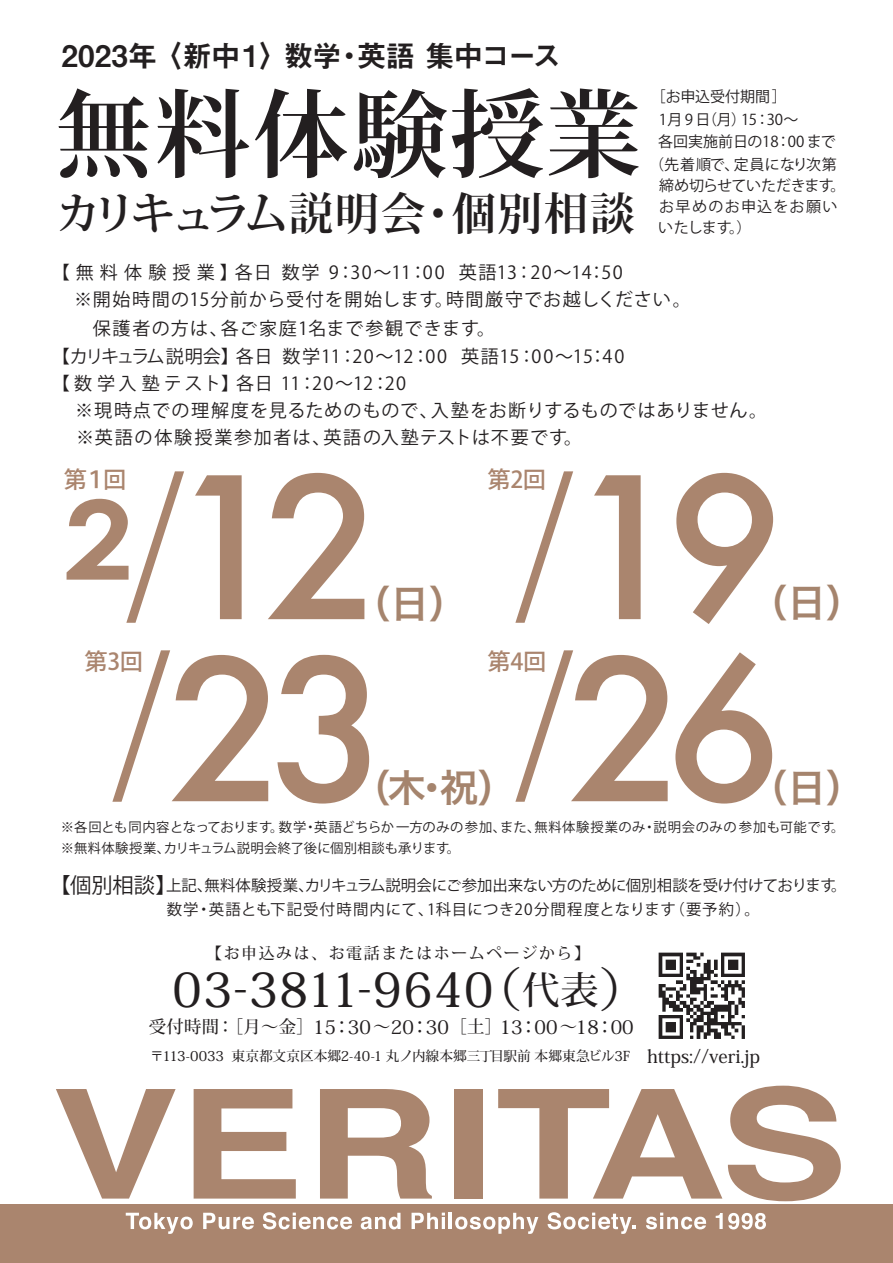
<style>
.page{position:relative;width:893px;height:1263px;background:#fff}
.page>*{position:absolute;margin:0;border:0;box-sizing:border-box;transform-origin:0 0}
.t1{font:500 190.8px "Futura";letter-spacing:-.1em;color:#aa856e}
.t2{font:700 95.25px "Koz Min Pro";letter-spacing:.03em;color:#231f20}
.t3{font:500 47.25px "Koz Min Pro";letter-spacing:.025em;color:#231f20}
.t4{font:700 44.7px "Koz Min Pro";letter-spacing:.01em;color:#231f20}
.t5{font:38.1px "Hira Kaku Pro W6";color:#a5846d}
.t6{font:29.7px "Midashi Go Pro MB31";letter-spacing:-.045em;color:#231f20}
.t7{font:500 23.25px "Koz Go Pr 6 N";letter-spacing:-.02em;color:#aa856e}
.t8{font:500 18.75px "Koz Min Pro";letter-spacing:-.385em;color:#231f20}
.t9{font:18px "Koz Go Pro";letter-spacing:.06em;color:#231f20}
.t10{font:18px "Koz Go Pro";letter-spacing:.03em;color:#231f20}
.t11{font:18px "Koz Go Pro";letter-spacing:.085em;color:#231f20}
.t12{font:18px "Koz Go Pro";letter-spacing:.09em;color:#231f20}
.t13{font:500 15.9px "Koz Min Pro";letter-spacing:.1em;color:#231f20}
.t14{font:15.45px/24.8px "Koz Go Pro";color:#231f20}
.t15{font:15px/21px "Koz Go Pro";color:#231f20}
.t16{font:15px "Koz Go Pro";letter-spacing:.02em;color:#231f20}
.t17{font:500 13.65px "Koz Min Pro";letter-spacing:-.005em;color:#231f20}
.t18{font:13.35px/21.6px "Koz Go Pro";letter-spacing:.025em;color:#231f20}
.s1{font-size:21.3px}
.s2{font-size:37.8px}
.s3{font-size:17.4px}
.s4{font-size:18.15px}
</style>
<div class="page">
<div style="left:0;top:1204px;width:893px;height:59px;background:#aa856e"></div>
<svg style="left:56px;top:1089px;width:120px;height:109px"></svg>
<svg style="left:194px;top:1089px;width:102px;height:109px"></svg>
<svg style="left:320px;top:1089px;width:112px;height:109px"></svg>
<div style="left:454px;top:1089px;width:29px;height:109px;background:#aa856e"></div>
<svg style="left:498px;top:1089px;width:224px;height:109px"></svg>
<svg style="left:728px;top:1086px;width:113px;height:115px"></svg>
<svg style="left:126px;top:1213px;width:67px;height:21px"></svg>
<svg style="left:203px;top:1213px;width:51px;height:16px"></svg>
<svg style="left:263px;top:1212px;width:89px;height:17px"></svg>
<svg style="left:361px;top:1213px;width:39px;height:16px"></svg>
<svg style="left:412px;top:1212px;width:33px;height:17px"></svg>
<hr style="left:449px;top:1213px;width:3px;height:16px;background:#fff">
<svg style="left:455px;top:1213px;width:83px;height:21px"></svg>
<svg style="left:548px;top:1212px;width:88px;height:22px"></svg>
<svg style="left:646px;top:1212px;width:60px;height:17px"></svg>
<svg style="left:716px;top:1213px;width:50px;height:16px"></svg>
<svg style="left:112px;top:650px;width:58px;height:152px"></svg>
<svg style="left:515px;top:650px;width:58px;height:152px"></svg>
<svg style="left:67px;top:471px;width:117px;height:152px"></svg>
<svg style="left:515px;top:471px;width:58px;height:152px"></svg>
<img style="left:658px;top:952px;width:87px;height:87px">
<h3 class="t6" style="left:61px;top:32px;width:502px">2023年 〈新中１〉数学・英語 集中コース</h3>
<h2 class="t2" style="left:56px;top:65px;width:587px">無料体験授業</h2>
<h3 class="t4" style="left:56px;top:181px;width:580px">カリキュラム説明会・個別相談</h3>
<p class="t15" style="left:651px;top:87px;width:138px">［お申込受付期間］</p>
<p class="t15" style="left:659px;top:109px;width:141px">1月 9 日（月）15：30～</p>
<p class="t15" style="left:658px;top:132px;width:179px">各回実施前日の18：00 まで</p>
<p class="t16" style="left:649px;top:155px;width:189px">（先着順で、定員になり次第</p>
<p class="t15" style="left:658px;top:175px;width:189px">締め切らせていただきます。お早めのお申込をお願いいたします。）</p>
<p class="t11" style="left:52px;top:261px;width:572px">【無料体験授業】各日数学 9:30～11:00 英語13:20～14:50</p>
<p class="t9" style="left:74px;top:288px;width:618px">※開始時間の15分前から受付を開始します。時間厳守でお越しください。</p>
<p class="t9" style="left:93px;top:317px;width:404px">保護者の方は、各ご家庭1名まで参観できます。</p>
<p class="t10" style="left:52px;top:345px;width:574px">【カリキュラム説明会】各日数学11 :20～12 :00 英語15 :00～15:40</p>
<p class="t9" style="left:52px;top:372px;width:356px">【数学入塾テスト】各日 11:20～12:20</p>
<p class="t9" style="left:75px;top:399px;width:693px">※現時点での理解度を見るためのもので、入塾をお断りするものではありません。</p>
<p class="t12" style="left:76px;top:426px;width:508px">※英語の体験授業参加者は、英語の入塾テストは不要です。</p>
<p class="t7" style="left:64px;top:466px;width:64px">第１回</p>
<p class="t7" style="left:488px;top:466px;width:60px">第2回</p>
<h1 class="t1" style="left:168px;top:417px;width:214px">12</h1>
<h3 class="t5" style="left:353px;top:569px;width:116px">（日）</h3>
<h1 class="t1" style="left:567px;top:417px;width:218px">19</h1>
<h3 class="t5" style="left:750px;top:568px;width:116px">（日）</h3>
<p class="t7" style="left:85px;top:648px;width:60px">第3回</p>
<h1 class="t1" style="left:167px;top:599px;width:222px">23</h1>
<p class="t7" style="left:488px;top:648px;width:60px">第4回</p>
<h1 class="t1" style="left:566px;top:599px;width:218px">26</h1>
<h3 class="t5" style="left:353px;top:754px;width:165px">（木・祝）</h3>
<h3 class="t5" style="left:750px;top:754px;width:116px">（日）</h3>
<p class="t18" style="left:61px;top:816px;width:785px">※各回とも同内容となっております。数学・英語どちらか一方のみの参加、また、無料体験授業のみ・説明会のみの参加も可能です。※無料体験授業、カリキュラム説明会終了後に個別相談も承ります。</p>
<p class="t14" style="left:60px;top:873px;width:788px;text-indent:-11px"><span class="s1">【個別相談】</span>上記、無料体験授業、カリキュラム説明会にご参加出来ない方のために個別相談を受け付けております。　　　　　　数学・英語とも下記受付時間内にて、1科目につき20分間程度となります（要予約）。</p>
<p class="t13" style="left:206px;top:942px;width:385px">【お申込みは、お電話またはホームページから】</p>
<h3 class="t3" style="left:173px;top:956px;width:476px">03-3811-9640（<span class="s2">代表</span>）</h3>
<p class="t8" style="left:149px;top:1013px;width:490px"><span class="s3">受付時間：［月～金］</span>１５：３０<span class="s3">～</span>２０：３０<span class="s3">［土］</span>１３：００<span class="s3">～</span>１８：００</p>
<p class="t17" style="left:150px;top:1046px;width:611px">〒113-0033 東京都文京区本郷2-40-1 丸ノ内線本郷三丁目駅前 本郷東急ビル3F　 <span class="s4">https://veri.jp</span></p>
</div>
